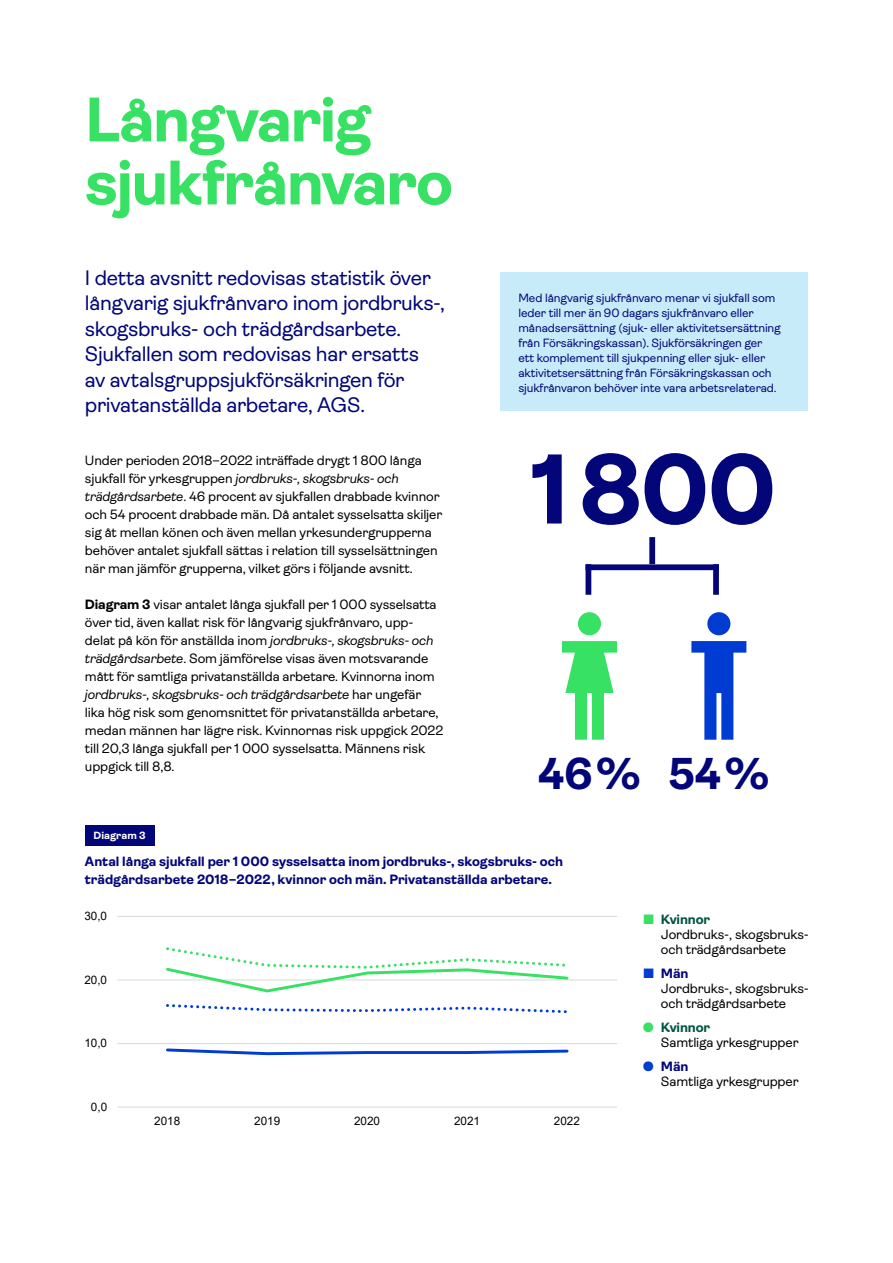
<style>
.page{position:relative;width:893px;height:1263px;background:#fff}
.page>*{position:absolute;margin:0;border:0;box-sizing:border-box;transform-origin:0 0}
.t1{font:700 99.3px "Ambit";color:#020678}
.Rubrik_omslag_Bd_42{font:700 63px/63px "Ambit";letter-spacing:-.025em;color:#37e164}
.t2{font:700 44.7px "Ambit";color:#020678}
.Ingress_14_17_Reg{font:21px/25.5px "Ambit";letter-spacing:-.015em;color:#020678}
.Brödtext_9_12{font:13.5px/18px "Ambit";letter-spacing:-.01em;color:#000}
.Förklaringar{font:13.5px/15px "Ambit";letter-spacing:-.01em;color:#000}
.Första_tabellrubrik{font:700 13.5px/18px "Ambit";color:#020678}
.Infotext_8_10{font:12px/15px "Ambit";letter-spacing:-.01em;color:#020678}
.t3{font:11.7px "Arial";color:#000}
.Flik_diagram_och_tab{font:700 10.5px "Ambit";letter-spacing:.01em;color:#fff}
.s1{font-style:italic}
.s2{font-weight:700}
.s3{color:#37e164}
.s4{font-weight:700;color:#005541}
.s5{color:#003cd2}
.s6{font-weight:700;color:#020678}
</style>
<div class="page">
<div style="left:500px;top:273px;width:308px;height:138px;background:#c8ebfa"></div>
<svg style="left:562px;top:641px;width:55px;height:99px"></svg>
<div style="left:578px;top:612px;width:23px;height:23px;background:#37e164;border-radius:50%"></div>
<svg style="left:691px;top:641px;width:55px;height:99px"></svg>
<div style="left:707px;top:612px;width:23px;height:23px;background:#003cd2;border-radius:50%"></div>
<div style="left:649px;top:537px;width:6px;height:27px;background:#030578"></div>
<div style="left:585px;top:564px;width:134px;height:6px;background:#030578"></div>
<div style="left:585px;top:564px;width:6px;height:31px;background:#030578"></div>
<div style="left:713px;top:564px;width:6px;height:31px;background:#030578"></div>
<div style="left:85px;top:825px;width:69px;height:21px;background:#020678"></div>
<hr style="left:117px;top:1043px;width:500px;height:1px;background:#d9d9d9">
<hr style="left:117px;top:979px;width:500px;height:1px;background:#d9d9d9">
<hr style="left:117px;top:916px;width:500px;height:1px;background:#d9d9d9">
<hr style="left:117px;top:1106px;width:500px;height:1px;background:#d9d9d9">
<svg style="left:166px;top:1048px;width:403px;height:7px"></svg>
<svg style="left:164px;top:947px;width:406px;height:46px"></svg>
<svg style="left:166px;top:1004px;width:401px;height:10px"></svg>
<h1 class="Rubrik_omslag_Bd_42" style="left:85px;top:89px;width:369px">Långvarig sjukfrånvaro</h1>
<p class="Ingress_14_17_Reg" style="left:85px;top:265px;width:361px">I detta avsnitt redovisas statistik över långvarig sjukfrånvaro inom jordbruks-, skogsbruks- och trädgårdsarbete.<br>Sjukfallen som redovisas har ersatts av avtalsgruppsjukförsäkringen för privatanställda arbetare, AGS.</p>
<p class="Brödtext_9_12" style="left:85px;top:451px;width:359px">Under perioden 2018–2022 inträffade drygt 1 800 långa sjukfall för yrkesgruppen <span class="s1">jordbruks-, skogsbruks- och trädgårdsarbete</span>. 46 procent av sjukfallen drabbade kvinnor och 54 procent drabbade män. Då antalet sysselsatta skiljer sig åt mellan könen och även mellan yrkesundergrupperna behöver antalet sjukfall sättas i relation till sysselsättningen när man jämför grupperna, vilket görs i följande avsnitt.</p>
<p class="Brödtext_9_12" style="left:85px;top:595px;width:360px"><span class="s2">Diagram 3</span> visar antalet långa sjukfall per 1 000 sysselsatta över tid, även kallat risk för långvarig sjukfrånvaro, upp&shy;delat på kön för anställda inom <span class="s1">jordbruks-, skogsbruks- och trädgårdsarbete</span>. Som jämförelse visas även motsvarande mått för samtliga privatanställda arbetare. Kvinnorna inom <span class="s1">jordbruks-, skogsbruks- och trädgårdsarbete</span> har ungefär lika hög risk som genomsnittet för privatanställda arbetare, medan männen har lägre risk. Kvinnornas risk uppgick 2022 till 20,3 långa sjukfall per 1 000 sysselsatta. Männens risk uppgick till 8,8.</p>
<p class="Infotext_8_10" style="left:518px;top:290px;width:264px">Med långvarig sjukfrånvaro menar vi sjukfall som leder till mer än 90 dagars sjukfrånvaro eller månadsersättning (sjuk- eller aktivitetsersättning från Försäkringskassan). Sjukförsäkringen ger ett komplement till sjukpenning eller sjuk- eller aktivitetsersättning från Försäkringskassan och sjukfrånvaron behöver inte vara arbetsrelaterad.</p>
<h1 class="t1" style="left:532px;top:435px;width:246px">1800</h1>
<h3 class="t2" style="left:538px;top:749px;width:233px">46% 54%</h3>
<p class="Flik_diagram_och_tab" style="left:93px;top:830px;width:54px">Diagram 3</p>
<h6 class="Första_tabellrubrik" style="left:85px;top:852px;width:480px">Antal långa sjukfall per 1 000 sysselsatta inom jordbruks-, skogsbruks- och trädgårdsarbete 2018–2022, kvinnor och män. Privatanställda arbetare.</h6>
<p class="t3" style="left:84px;top:908px;width:24px">30,0</p>
<p class="t3" style="left:84px;top:971px;width:24px">20,0</p>
<p class="t3" style="left:84px;top:1035px;width:24px">10,0</p>
<p class="t3" style="left:91px;top:1098px;width:18px">0,0</p>
<p class="t3" style="left:154px;top:1112px;width:27px">2018</p>
<p class="t3" style="left:254px;top:1112px;width:27px">2019</p>
<p class="t3" style="left:354px;top:1112px;width:27px">2020</p>
<p class="t3" style="left:454px;top:1112px;width:27px">2021</p>
<p class="t3" style="left:554px;top:1112px;width:27px">2022</p>
<p class="Förklaringar" style="left:661px;top:912px;width:150px;text-indent:-18px"><span class="s3">■</span> <span class="s4">Kvinnor<br></span>Jordbruks-, skogsbruks&shy;och trädgårdsarbete</p>
<p class="Förklaringar" style="left:661px;top:966px;width:150px;text-indent:-18px"><span class="s5">■</span> <span class="s6">Män<br></span>Jordbruks-, skogsbruks&shy;och trädgårdsarbete</p>
<p class="Förklaringar" style="left:661px;top:1020px;width:139px;text-indent:-18px"><span class="s3">●</span> <span class="s4">Kvinnor<br></span>Samtliga yrkesgrupper</p>
<p class="Förklaringar" style="left:661px;top:1059px;width:139px;text-indent:-18px"><span class="s5">●</span> <span class="s6">Män<br></span>Samtliga yrkesgrupper</p>
</div>
